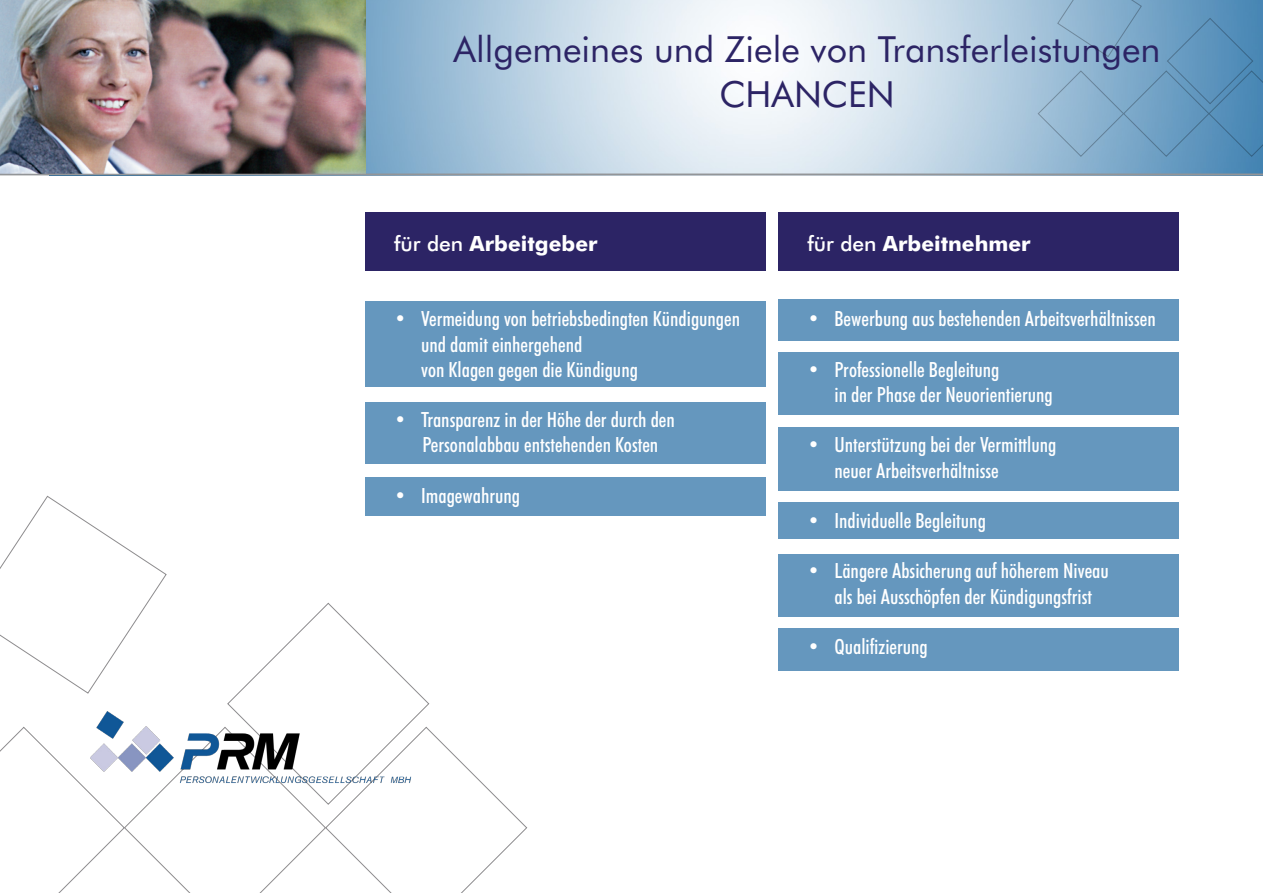
<style>
.page{position:relative;width:1263px;height:893px;background:#fff}
.page>*{position:absolute;margin:0;border:0;box-sizing:border-box;transform-origin:0 0}
.t1{font:36px/45px "Futura BT";color:#2c2465;text-align:center}
.t2{font:500 condensed 21px/25.2px "Futura BT";color:#fff}
.t3{font:700 21px "Futura BT";color:#fff}
.s1{font-weight:500}
</style>
<div class="page">
<img style="left:365px;top:0;width:898px;height:174px">
<svg style="left:0;top:495px;width:527px;height:398px"></svg>
<div style="left:365px;top:213px;width:400px;height:58px;background:#2c2465"></div>
<div style="left:365px;top:301px;width:400px;height:86px;background:#6597be"></div>
<div style="left:778px;top:299px;width:400px;height:41px;background:#6597be"></div>
<div style="left:778px;top:503px;width:400px;height:36px;background:#6597be"></div>
<div style="left:778px;top:628px;width:400px;height:42px;background:#6597be"></div>
<div style="left:365px;top:402px;width:400px;height:61px;background:#6597be"></div>
<div style="left:778px;top:352px;width:400px;height:63px;background:#6597be"></div>
<div style="left:778px;top:427px;width:400px;height:63px;background:#6597be"></div>
<div style="left:778px;top:554px;width:400px;height:63px;background:#6597be"></div>
<div style="left:365px;top:477px;width:400px;height:39px;background:#6597be"></div>
<div style="left:778px;top:213px;width:400px;height:58px;background:#2c2465"></div>
<img style="left:0;top:0;width:365px;height:174px">
<img style="left:91px;top:712px;width:334px;height:75px">
<svg style="left:1038px;top:0;width:225px;height:157px;background:#73a2c5"></svg>
<hr style="left:0;top:174px;width:1263px;height:1px;background:#939598">
<h1 class="t1" style="left:454px;top:26px;width:708px">Allgemeines und Ziele von Transferleistungen<br>CHANCEN</h1>
<p class="t3" style="left:394px;top:230px;width:205px"><span class="s1">für den</span> Arbeitgeber</p>
<p class="t2" style="left:421px;top:306px;width:320px;text-indent:-27px">• Vermeidung von betriebsbedingten Kündigungen und damit einhergehend<br>von Klagen gegen die Kündigung</p>
<p class="t2" style="left:394px;top:407px;width:282px;text-align:center">• Transparenz in der Höhe der durch den<br>Personalabbau entstehenden Kosten</p>
<p class="t2" style="left:394px;top:482px;width:127px">• Imagewahrung</p>
<p class="t3" style="left:807px;top:230px;width:225px"><span class="s1">für den</span> Arbeitnehmer</p>
<p class="t2" style="left:807px;top:306px;width:350px">• Bewerbung aus bestehenden Arbeitsverhältnissen</p>
<p class="t2" style="left:834px;top:356px;width:220px;text-indent:-27px">• Professionelle Begleitung<br>in der Phase der Neuorientierung</p>
<p class="t2" style="left:834px;top:432px;width:223px;text-indent:-27px">• Unterstützung bei der Vermittlung neuer Arbeitsverhältnisse</p>
<p class="t2" style="left:807px;top:508px;width:180px">• Individuelle Begleitung</p>
<p class="t2" style="left:807px;top:558px;width:303px;text-align:center">• Längere Absicherung auf höherem Niveau als bei Ausschöpfen der Kündigungsfrist</p>
<p class="t2" style="left:807px;top:634px;width:122px">• Qualifizierung</p>
</div>
